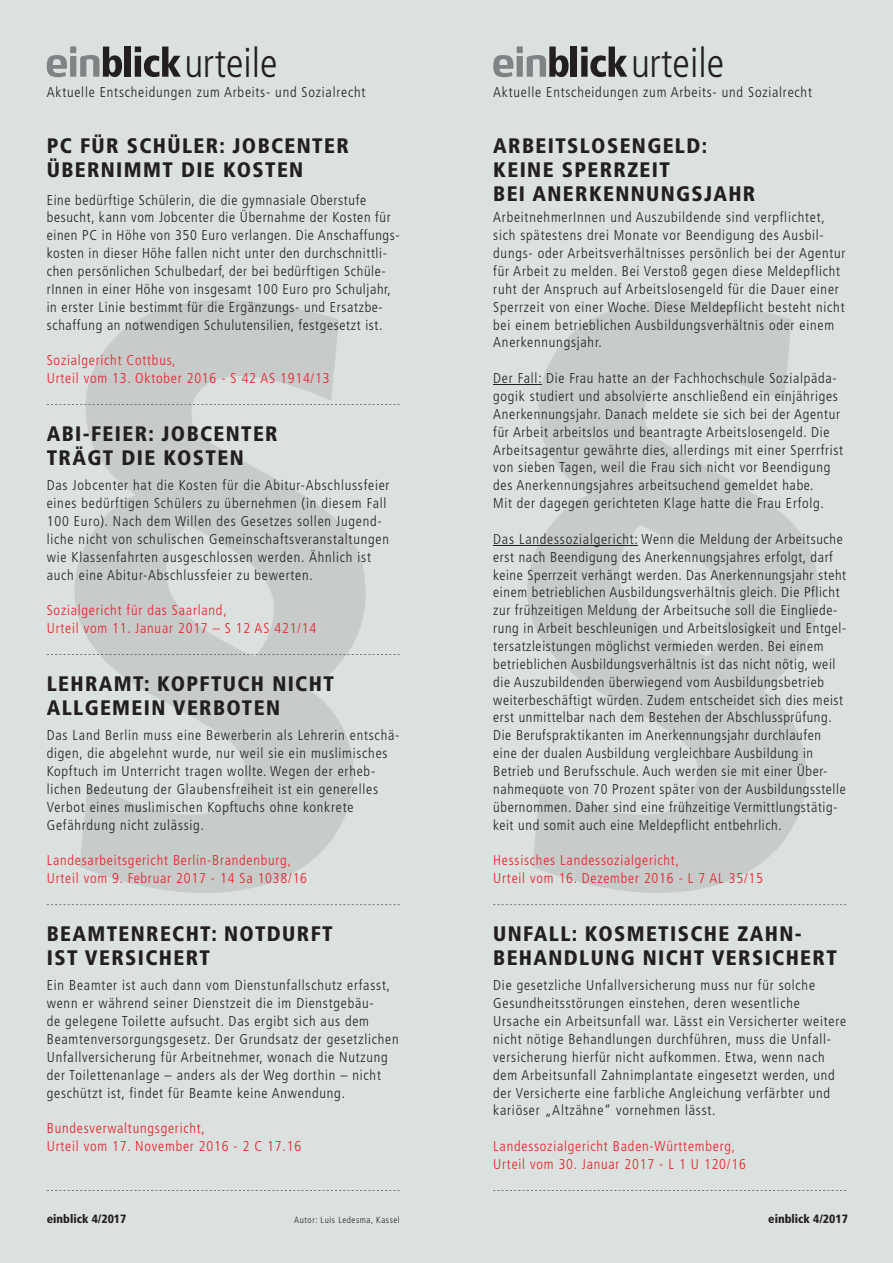
<style>
.page{position:relative;width:893px;height:1263px;background:#fff}
.page>*{position:absolute;margin:0;border:0;box-sizing:border-box;transform-origin:0 0}
.t1{font:300 condensed 40.8px "Frutiger";color:#231f20}
.t2{font:900 condensed 21px/23.9px "Frutiger";letter-spacing:.065em;color:#231f20}
.t3{font:300 condensed 14.25px/17.9px "Frutiger";letter-spacing:.055em;color:#231f20}
.t4{font:300 condensed 14.25px/17.9px "Frutiger";letter-spacing:.055em;color:#ee1c28}
.t5{font:900 condensed 12px "Frutiger";color:#231f20}
.t6{font:300 condensed 9px "Frutiger";letter-spacing:.065em;color:#231f20}
</style>
<div class="page">
<div style="left:0;top:0;width:446px;height:1263px;background:#dbe1de"></div>
<div style="left:446px;top:0;width:447px;height:1263px;background:#dbe1de"></div>
<svg style="left:527px;top:300px;width:291px;height:593px;fill:#c7cccb"></svg>
<svg style="left:74px;top:300px;width:292px;height:593px;fill:#c7cccb"></svg>
<hr style="left:493px;top:384px;width:49px;height:1px;background:#231f20">
<hr style="left:493px;top:545px;width:145px;height:1px;background:#231f20">
<svg style="left:493px;top:904px;width:353px;height:1px"></svg>
<svg style="left:493px;top:1190px;width:353px;height:1px"></svg>
<svg style="left:47px;top:404px;width:353px;height:1px"></svg>
<svg style="left:47px;top:654px;width:353px;height:1px"></svg>
<svg style="left:47px;top:904px;width:353px;height:1px"></svg>
<svg style="left:47px;top:1190px;width:353px;height:1px"></svg>
<svg style="left:493px;top:46px;width:76px;height:31px"></svg>
<div style="left:570px;top:47px;width:7px;height:30px;background:#231f20"></div>
<svg style="left:581px;top:47px;width:46px;height:30px"></svg>
<svg style="left:47px;top:46px;width:75px;height:31px"></svg>
<div style="left:124px;top:47px;width:6px;height:30px;background:#231f20"></div>
<svg style="left:135px;top:47px;width:46px;height:30px"></svg>
<h1 class="t1" style="left:185px;top:39px;width:95px">urteile</h1>
<h1 class="t1" style="left:631px;top:39px;width:95px">urteile</h1>
<p class="t3" style="left:47px;top:84px;width:320px">Aktuelle Entscheidungen zum Arbeits- und Sozialrecht</p>
<p class="t3" style="left:493px;top:84px;width:320px">Aktuelle Entscheidungen zum Arbeits- und Sozialrecht</p>
<h2 class="t2" style="left:493px;top:134px;width:264px">ARBEITSLOSENGELD:<br>KEINE SPERRZEIT<br>BEI ANERKENNUNGSJAHR</h2>
<p class="t3" style="left:493px;top:209px;width:354px">ArbeitnehmerInnen und Auszubildende sind verpflichtet, sich spätestens drei Monate vor Beendigung des Ausbil&shy;dungs- oder Arbeitsverhältnisses persönlich bei der Agentur für Arbeit zu melden. Bei Verstoß gegen diese Meldepflicht ruht der Anspruch auf Arbeitslosengeld für die Dauer einer Sperrzeit von einer Woche. Diese Meldepflicht besteht nicht bei einem betrieblichen Ausbildungsverhältnis oder einem Anerkennungsjahr.</p>
<p class="t3" style="left:493px;top:369px;width:351px">Der Fall: Die Frau hatte an der Fachhochschule Sozialpäda&shy;gogik studiert und absolvierte anschließend ein einjähriges Anerkennungsjahr. Danach meldete sie sich bei der Agentur für Arbeit arbeitslos und beantragte Arbeitslosengeld. Die Arbeitsagentur gewährte dies, allerdings mit einer Sperrfrist von sieben Tagen, weil die Frau sich nicht vor Beendigung des Anerkennungsjahres arbeitsuchend gemeldet habe.<br>Mit der dagegen gerichteten Klage hatte die Frau Erfolg.</p>
<p class="t3" style="left:493px;top:530px;width:354px">Das Landessozialgericht: Wenn die Meldung der Arbeitsuche erst nach Beendigung des Anerkennungsjahres erfolgt, darf keine Sperrzeit verhängt werden. Das Anerkennungsjahr steht einem betrieblichen Ausbildungsverhältnis gleich. Die Pflicht zur frühzeitigen Meldung der Arbeitsuche soll die Eingliede&shy;rung in Arbeit beschleunigen und Arbeitslosigkeit und Entgel&shy;tersatzleistungen möglichst vermieden werden. Bei einem betrieblichen Ausbildungsverhältnis ist das nicht nötig, weil die Auszubildenden überwiegend vom Ausbildungsbetrieb weiterbeschäftigt würden. Zudem entscheidet sich dies meist erst unmittelbar nach dem Bestehen der Abschlussprüfung.<br>Die Berufspraktikanten im Anerkennungsjahr durchlaufen eine der dualen Ausbildung vergleichbare Ausbildung in Betrieb und Berufsschule. Auch werden sie mit einer Über&shy;nahmequote von 70 Prozent später von der Ausbildungsstelle übernommen. Daher sind eine frühzeitige Vermittlungstätig&shy;keit und somit auch eine Meldepflicht entbehrlich.</p>
<p class="t4" style="left:493px;top:852px;width:271px">Hessisches Landessozialgericht,<br>Urteil vom 16. Dezember 2016 - L 7 AL 35/15</p>
<h2 class="t2" style="left:47px;top:134px;width:304px">PC FÜR SCHÜLER: JOBCENTER<br>ÜBERNIMMT DIE KOSTEN</h2>
<p class="t3" style="left:47px;top:191px;width:354px">Eine bedürftige Schülerin, die die gymnasiale Oberstufe besucht, kann vom Jobcenter die Übernahme der Kosten für einen PC in Höhe von 350 Euro verlangen. Die Anschaffungs&shy;kosten in dieser Höhe fallen nicht unter den durchschnittli&shy;chen persönlichen Schulbedarf, der bei bedürftigen Schüle&shy;rInnen in einer Höhe von insgesamt 100 Euro pro Schuljahr, in erster Linie bestimmt für die Ergänzungs- und Ersatzbe&shy;schaffung an notwendigen Schulutensilien, festgesetzt ist.</p>
<p class="t4" style="left:47px;top:352px;width:284px">Sozialgericht Cottbus,<br>Urteil vom 13. Oktober 2016 - S 42 AS 1914/13</p>
<h2 class="t2" style="left:47px;top:422px;width:232px">ABI-FEIER: JOBCENTER<br>TRÄGT DIE KOSTEN</h2>
<p class="t3" style="left:47px;top:477px;width:344px">Das Jobcenter hat die Kosten für die Abitur-Abschlussfeier eines bedürftigen Schülers zu übernehmen (in diesem Fall 100 Euro). Nach dem Willen des Gesetzes sollen Jugend&shy;liche nicht von schulischen Gemeinschaftsveranstaltungen wie Klassenfahrten ausgeschlossen werden. Ähnlich ist auch eine Abitur-Abschlussfeier zu bewerten.</p>
<p class="t4" style="left:47px;top:602px;width:271px">Sozialgericht für das Saarland,<br>Urteil vom 11. Januar 2017 – S 12 AS 421/14</p>
<h2 class="t2" style="left:47px;top:672px;width:289px">LEHRAMT: KOPFTUCH NICHT<br>ALLGEMEIN VERBOTEN</h2>
<p class="t3" style="left:47px;top:727px;width:354px">Das Land Berlin muss eine Bewerberin als Lehrerin entschä&shy;digen, die abgelehnt wurde, nur weil sie ein muslimisches Kopftuch im Unterricht tragen wollte. Wegen der erheb&shy;lichen Bedeutung der Glaubensfreiheit ist ein generelles Verbot eines muslimischen Kopftuchs ohne konkrete Gefährdung nicht zulässig.</p>
<p class="t4" style="left:47px;top:852px;width:262px">Landesarbeitsgericht Berlin-Brandenburg,<br>Urteil vom 9. Februar 2017 - 14 Sa 1038/16</p>
<h2 class="t2" style="left:47px;top:922px;width:287px">BEAMTENRECHT: NOTDURFT<br>IST VERSICHERT</h2>
<p class="t3" style="left:47px;top:977px;width:353px">Ein Beamter ist auch dann vom Dienstunfallschutz erfasst, wenn er während seiner Dienstzeit die im Dienstgebäu-<br>de gelegene Toilette aufsucht. Das ergibt sich aus dem Beamtenversorgungsgesetz. Der Grundsatz der gesetzlichen Unfallversicherung für Arbeitnehmer, wonach die Nutzung der Toilettenanlage – anders als der Weg dorthin – nicht geschützt ist, findet für Beamte keine Anwendung.</p>
<p class="t4" style="left:47px;top:1119px;width:256px">Bundesverwaltungsgericht,<br>Urteil vom 17. November 2016 - 2 C 17.16</p>
<h2 class="t2" style="left:493px;top:922px;width:345px">UNFALL: KOSMETISCHE ZAHN-<br>BEHANDLUNG NICHT VERSICHERT</h2>
<p class="t3" style="left:493px;top:977px;width:354px">Die gesetzliche Unfallversicherung muss nur für solche Gesundheitsstörungen einstehen, deren wesentliche Ursache ein Arbeitsunfall war. Lässt ein Versicherter weitere nicht nötige Behandlungen durchführen, muss die Unfall&shy;versicherung hierfür nicht aufkommen. Etwa, wenn nach dem Arbeitsunfall Zahnimplantate eingesetzt werden, und der Versicherte eine farbliche Angleichung verfärbter und kariöser „Altzähne“ vornehmen lässt.</p>
<p class="t4" style="left:493px;top:1137px;width:254px">Landessozialgericht Baden-Württemberg,<br>Urteil vom 30. Januar 2017 - L 1 U 120/16</p>
<p class="t5" style="left:47px;top:1211px;width:81px">einblick 4/2017</p>
<p class="t6" style="left:294px;top:1215px;width:107px">Autor: Luis Ledesma, Kassel</p>
<p class="t5" style="left:768px;top:1211px;width:81px">einblick 4/2017</p>
</div>
